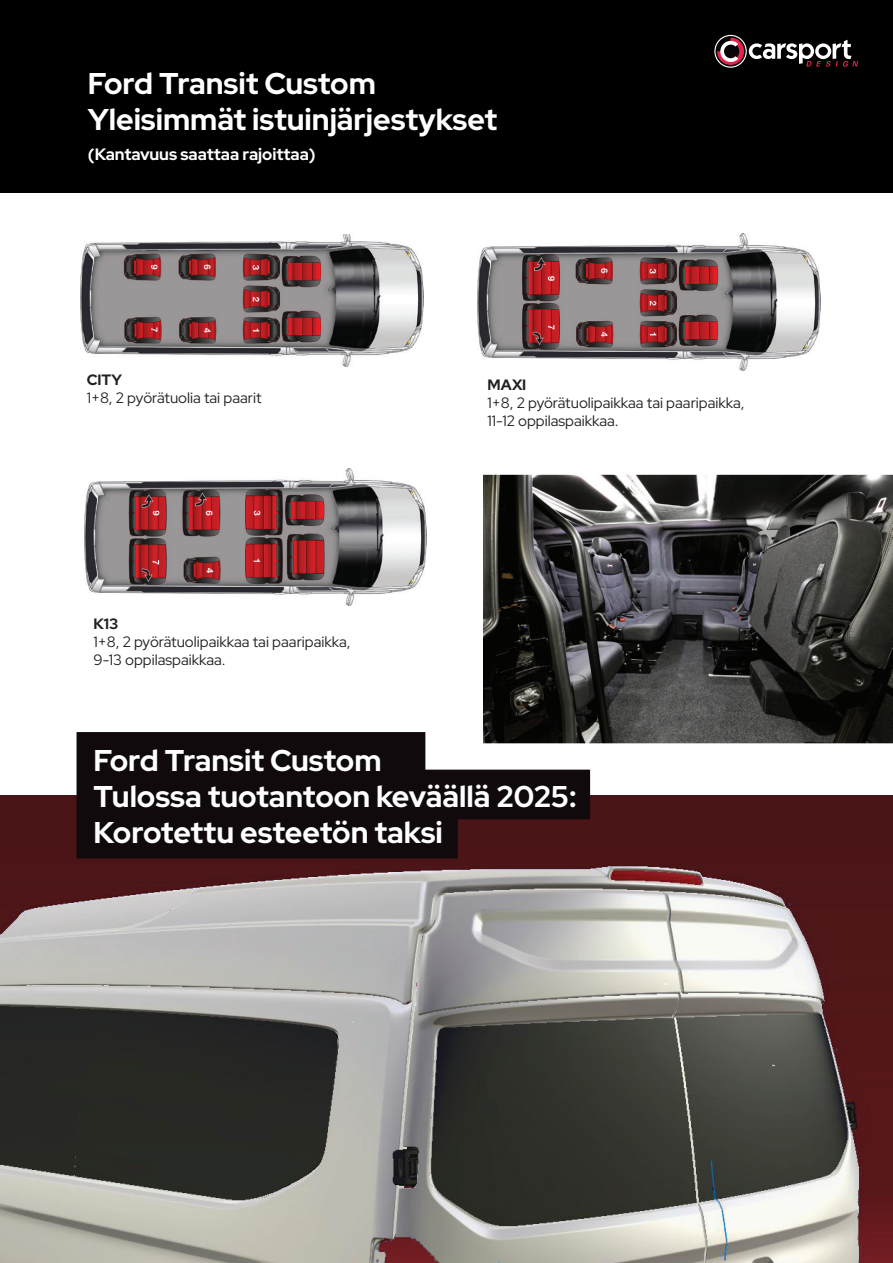
<style>
.page{position:relative;width:893px;height:1263px;background:#fff}
.page>*{position:absolute;margin:0;border:0;box-sizing:border-box;transform-origin:0 0}
.t1{font:700 30px "Red Hat Display";color:#fff}
.t2{font:700 16.5px "Red Hat Display";color:#fff}
.t3{font:15px "Red Hat Display";color:#231f20}
.t4{font:700 15px "Red Hat Display";color:#231f20}
</style>
<div class="page">
<img style="left:0;top:795px;width:893px;height:468px">
<div style="left:0;top:0;width:893px;height:192px;background:#000"></div>
<img style="left:84px;top:468px;width:343px;height:137px">
<img style="left:478px;top:233px;width:342px;height:137px">
<img style="left:80px;top:234px;width:343px;height:133px">
<svg style="left:483px;top:474px;width:410px;height:270px"></svg>
<svg style="left:77px;top:732px;width:513px;height:126px;fill:#110a0c"></svg>
<svg style="left:714px;top:35px;width:144px;height:33px"></svg>
<p class="t1" style="left:88px;top:64px;width:289px">Ford Transit Custom</p>
<p class="t1" style="left:88px;top:100px;width:411px">Yleisimmät istuinjärjestykset</p>
<p class="t2" style="left:88px;top:143px;width:229px">(Kantavuus saattaa rajoittaa)</p>
<p class="t4" style="left:87px;top:370px;width:37px">CITY</p>
<p class="t3" style="left:87px;top:388px;width:176px">1+8, 2 pyörätuolia tai paarit</p>
<p class="t4" style="left:93px;top:614px;width:26px">K13</p>
<p class="t3" style="left:93px;top:632px;width:259px">1+8, 2 pyörätuolipaikkaa tai paaripaikka,</p>
<p class="t3" style="left:93px;top:650px;width:134px">9-13 oppilaspaikkaa.</p>
<p class="t4" style="left:487px;top:375px;width:40px">MAXI</p>
<p class="t3" style="left:487px;top:393px;width:259px">1+8, 2 pyörätuolipaikkaa tai paaripaikka,</p>
<p class="t3" style="left:487px;top:411px;width:133px">11-12 oppilaspaikkaa.</p>
<p class="t1" style="left:94px;top:740px;width:289px">Ford Transit Custom</p>
<p class="t1" style="left:94px;top:776px;width:484px">Tulossa tuotantoon keväällä 2025:</p>
<p class="t1" style="left:94px;top:812px;width:351px">Korotettu esteetön taksi</p>
</div>
